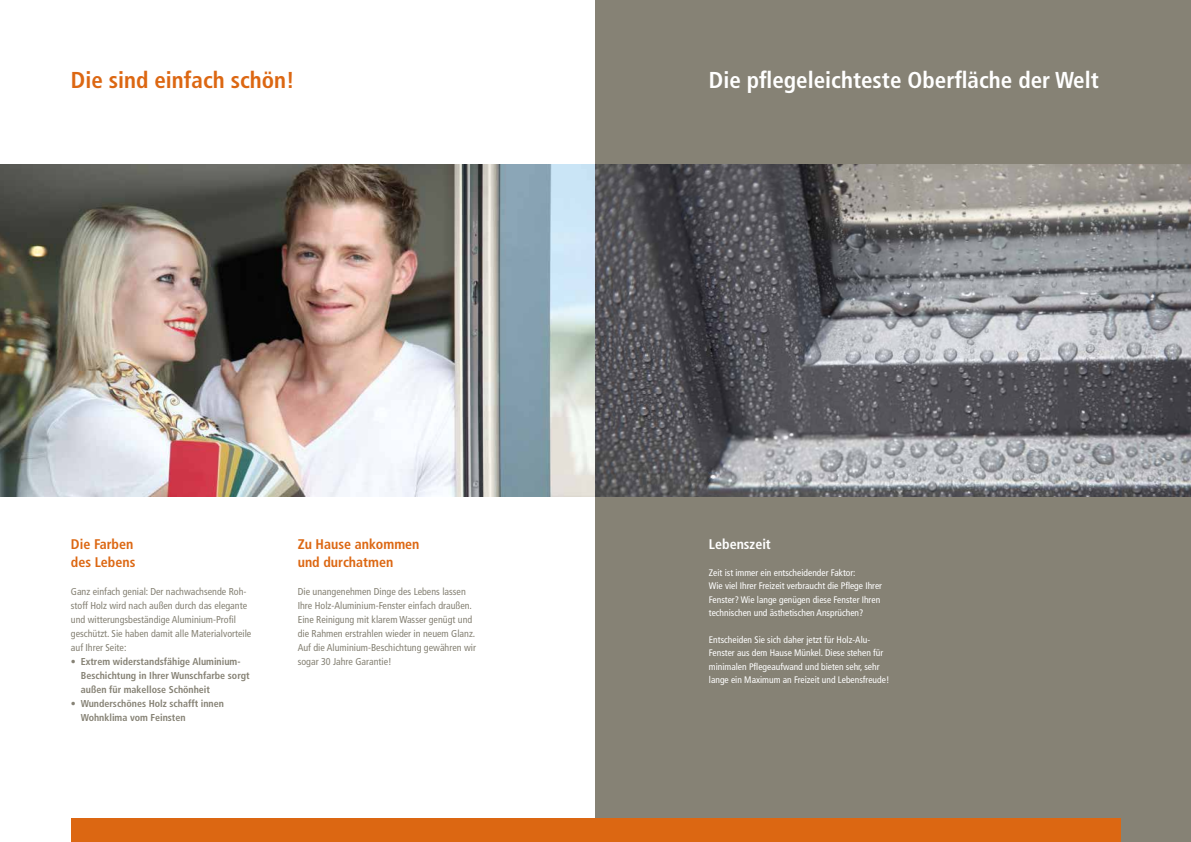
<style>
.page{position:relative;width:1191px;height:842px;background:#fff}
.page>*{position:absolute;margin:0;border:0;box-sizing:border-box;transform-origin:0 0}
.t1{font:700 condensed 23px "Frutiger";color:#fff}
.t2{font:700 condensed 23px "Frutiger";color:#dc6712}
.t3{font:700 condensed 14px/18px "Frutiger";color:#dc6712}
.t4{font:700 condensed 14px "Frutiger";color:#fff}
.t5{font:condensed 10px/14px "Frutiger";color:#868275}
.t6{font:700 condensed 10px/14px "Frutiger";color:#868275}
.t7{font:condensed 9.5px/13.4px "Frutiger";color:#fff}
</style>
<div class="page">
<div style="left:595px;top:0;width:596px;height:842px;background:#868275"></div>
<div style="left:71px;top:818px;width:1049px;height:24px;background:#dc6712"></div>
<img style="left:0;top:164px;width:595px;height:332px">
<svg style="left:595px;top:164px;width:596px;height:332px;background:#78787c"></svg>
<h1 class="t2" style="left:71px;top:66px;width:225px">Die sind einfach schön!</h1>
<h1 class="t1" style="left:709px;top:66px;width:391px">Die pflegeleichteste Oberfläche der Welt</h1>
<h2 class="t3" style="left:71px;top:535px;width:66px">Die Farben des Lebens</h2>
<p class="t5" style="left:71px;top:585px;width:182px">Ganz einfach genial: Der nachwachsende Roh&shy;stoff Holz wird nach außen durch das elegante und witterungsbeständige Aluminium-Profil geschützt. Sie haben damit alle Materialvorteile auf Ihrer Seite:</p>
<p class="t6" style="left:81px;top:655px;width:170px;text-indent:-10px">• Extrem widerstandsfähige Aluminium-<br>Beschichtung in Ihrer Wunschfarbe sorgt außen für makellose Schönheit</p>
<p class="t6" style="left:81px;top:697px;width:145px;text-indent:-10px">• Wunderschönes Holz schafft innen<br>Wohnklima vom Feinsten</p>
<h2 class="t3" style="left:298px;top:535px;width:123px">Zu Hause ankommen und durchatmen</h2>
<p class="t5" style="left:298px;top:585px;width:180px">Die unangenehmen Dinge des Lebens lassen Ihre Holz-Aluminium-Fenster einfach draußen.<br>Eine Reinigung mit klarem Wasser genügt und die Rahmen erstrahlen wieder in neuem Glanz.<br>Auf die Aluminium-Beschichtung gewähren wir sogar 30 Jahre Garantie!</p>
<h2 class="t4" style="left:709px;top:536px;width:63px">Lebenszeit</h2>
<p class="t7" style="left:709px;top:566px;width:175px">Zeit ist immer ein entscheidender Faktor:<br>Wie viel Ihrer Freizeit verbraucht die Pflege Ihrer Fenster? Wie lange genügen diese Fenster Ihren technischen und ästhetischen Ansprüchen?</p>
<p class="t7" style="left:709px;top:633px;width:182px">Entscheiden Sie sich daher jetzt für Holz-Alu-Fenster aus dem Hause Münkel. Diese stehen für minimalen Pflegeaufwand und bieten sehr, sehr lange ein Maximum an Freizeit und Lebensfreude!</p>
</div>
